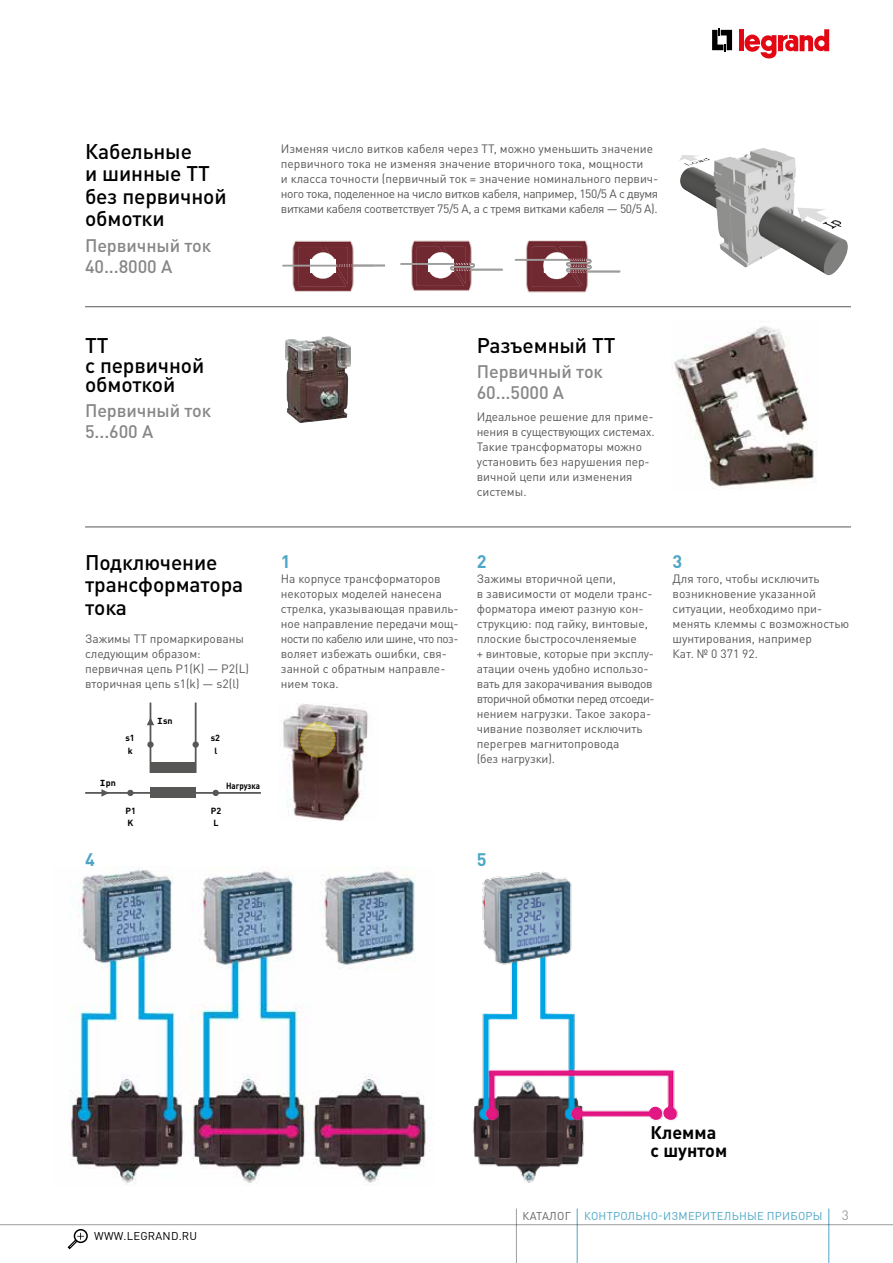
<style>
.page{position:relative;width:893px;height:1263px;background:#fff}
.page>*{position:absolute;margin:0;border:0;box-sizing:border-box;transform-origin:0 0}
.t1{font:500 21px/22.5px "DIN Pro";letter-spacing:-.005em;color:#000}
.t2{font:500 18px/21px "DIN Pro";letter-spacing:-.005em;color:#878787}
.t3{font:700 18px/18px "DIN Pro";color:#000}
.t4{font:700 18px "DIN Pro";color:#4da6c4}
.t5{font:13.5px "DIN Pro";color:#9d9d9c}
.t6{font:12px/15px "DIN Pro";color:#575756}
.t7{font:11.25px "DIN Pro";letter-spacing:.02em;color:#4da6c4}
.t8{font:11.25px "DIN Pro";letter-spacing:.02em;color:#000}
.t9{font:700 8.85px "DIN Pro";color:#000}
.t10{font:700 8.85px "DIN Pro";color:#000;scale:.9 1}
.s1{font-family:"Courier";font-size:10.65px}
.s2{color:#646363}
</style>
<div class="page">
<svg style="left:712px;top:28px;width:20px;height:24px"></svg>
<hr style="left:739px;top:29px;width:4px;height:22px;background:#e30613">
<svg style="left:744px;top:29px;width:85px;height:30px"></svg>
<img style="left:679px;top:148px;width:169px;height:128px">
<img style="left:292px;top:240px;width:62px;height:52px">
<svg style="left:282px;top:247px;width:103px;height:39px"></svg>
<img style="left:526px;top:240px;width:62px;height:53px">
<svg style="left:514px;top:247px;width:106px;height:40px"></svg>
<img style="left:411px;top:240px;width:61px;height:51px">
<svg style="left:400px;top:247px;width:103px;height:39px"></svg>
<img style="left:674px;top:326px;width:142px;height:163px">
<hr style="left:85px;top:306px;width:766px;height:1px;background:#575756">
<hr style="left:85px;top:526px;width:766px;height:1px;background:#575756">
<hr style="left:85px;top:792px;width:176px;height:2px;background:#575756">
<div style="left:150px;top:788px;width:46px;height:10px;background:#575756"></div>
<div style="left:150px;top:763px;width:46px;height:10px;background:#575756"></div>
<div style="left:127px;top:790px;width:7px;height:6px;background:#575756;border-radius:50%"></div>
<svg style="left:213px;top:790px;width:6px;height:6px"></svg>
<hr style="left:150px;top:702px;width:1px;height:71px;background:#575756">
<hr style="left:195px;top:702px;width:2px;height:71px;background:#575756">
<div style="left:193px;top:741px;width:6px;height:7px;background:#575756;border-radius:50%"></div>
<svg style="left:147px;top:741px;width:7px;height:7px"></svg>
<svg style="left:101px;top:789px;width:8px;height:8px"></svg>
<svg style="left:147px;top:717px;width:7px;height:8px"></svg>
<img style="left:283px;top:704px;width:85px;height:117px">
<svg style="left:301px;top:722px;width:34px;height:35px"></svg>
<div style="left:300px;top:722px;width:36px;height:35px;border:1px solid #f0da00;border-radius:50%"></div>
<img style="left:69px;top:866px;width:364px;height:318px">
<img style="left:473px;top:871px;width:205px;height:312px">
<img style="left:285px;top:336px;width:43px;height:34px">
<div style="left:649px;top:1107px;width:13px;height:12px;background:#e21783;border-radius:50%"></div>
<div style="left:663px;top:1107px;width:13px;height:12px;background:#e21783;border-radius:50%"></div>
<hr style="left:828px;top:1208px;width:1px;height:55px;background:#4da6c4">
<hr style="left:577px;top:1208px;width:1px;height:55px;background:#4da6c4">
<hr style="left:516px;top:1208px;width:1px;height:55px;background:#9d9d9c">
<hr style="left:0;top:1224px;width:893px;height:1px;background:#9d9d9c">
<div style="left:74px;top:1229px;width:14px;height:14px;border:2px solid #000;border-radius:50%"></div>
<svg style="left:67px;top:1233px;width:17px;height:17px"></svg>
<h1 class="t1" style="left:85px;top:138px;width:143px">Кабельные<br>и шинные ТТ без первичной обмотки</h1>
<h2 class="t2" style="left:85px;top:233px;width:128px">Первичный ток<br>40...8000 A</h2>
<p class="t6" style="left:281px;top:140px;width:379px">Изменяя число витков кабеля через ТТ, можно уменьшить значение первичного тока не изменяя значение вторичного тока, мощности<br>и класса точности (первичный ток = значение номинального первич&shy;ного тока, поделенное на число витков кабеля, например, 150/5 A с двумя витками кабеля соответствует 75/5 A, а с тремя витками кабеля — 50/5 A).</p>
<h1 class="t1" style="left:85px;top:333px;width:121px;line-height:19.5px">ТТ<br>с первичной обмоткой</h1>
<h2 class="t2" style="left:85px;top:398px;width:128px">Первичный ток<br>5...600 A</h2>
<h1 class="t1" style="left:477px;top:332px;width:140px">Разъемный ТТ</h1>
<h2 class="t2" style="left:477px;top:359px;width:128px">Первичный ток<br>60...5000 A</h2>
<p class="t6" style="left:477px;top:408px;width:179px">Идеальное решение для приме&shy;нения в существующих системах.<br>Такие трансформаторы можно установить без нарушения пер&shy;вичной цепи или изменения системы.</p>
<h1 class="t1" style="left:85px;top:549px;width:160px">Подключение трансформатора тока</h1>
<p class="t6" style="left:85px;top:630px;width:166px">Зажимы ТТ промаркированы следующим образом: первичная цепь P1(K) — P2(L) вторичная цепь s1(k) — s2(l)</p>
<p class="t9" style="left:157px;top:714px;width:17px"><span class="s1">I</span>sn</p>
<p class="t9" style="left:125px;top:731px;width:11px">s1</p>
<p class="t9" style="left:211px;top:731px;width:11px">s2</p>
<p class="t9" style="left:128px;top:743px;width:6px">k</p>
<p class="t9" style="left:214px;top:743px;width:4px">l</p>
<p class="t9" style="left:99px;top:775px;width:18px"><span class="s1">I</span>pn</p>
<p class="t10" style="left:226px;top:778px;width:39px">Нагрузка</p>
<p class="t9" style="left:211px;top:803px;width:12px">P2</p>
<p class="t9" style="left:127px;top:816px;width:7px">K</p>
<p class="t9" style="left:214px;top:816px;width:7px">L</p>
<p class="t9" style="left:125px;top:803px;width:12px">P1</p>
<h2 class="t4" style="left:281px;top:546px;width:11px">1</h2>
<p class="t6" style="left:281px;top:570px;width:179px">На корпусе трансформаторов некоторых моделей нанесена стрелка, указывающая правиль&shy;ное направление передачи мощ&shy;ности по кабелю или шине, что поз&shy;воляет избежать ошибки, свя&shy;занной с обратным направле&shy;нием тока.</p>
<h2 class="t4" style="left:477px;top:546px;width:11px">2</h2>
<p class="t6" style="left:477px;top:570px;width:179px">Зажимы вторичной цепи,<br>в зависимости от модели транс&shy;форматора имеют разную кон&shy;струкцию: под гайку, винтовые, плоские быстросочленяемые<br>+ винтовые, которые при эксплу&shy;атации очень удобно использо&shy;вать для закорачивания выводов вторичной обмотки перед отсоеди&shy;нением нагрузки. Такое закора&shy;чивание позволяет исключить перегрев магнитопровода<br>(без нагрузки).</p>
<h2 class="t4" style="left:85px;top:844px;width:11px">4</h2>
<h2 class="t4" style="left:477px;top:844px;width:11px">5</h2>
<h2 class="t4" style="left:673px;top:546px;width:11px">3</h2>
<p class="t6" style="left:673px;top:570px;width:178px">Для того, чтобы исключить возникновение указанной ситуации, необходимо при&shy;менять клеммы с возможностью шунтирования, например<br>Кат. № 0 371 92.</p>
<p class="t8" style="left:94px;top:1227px;width:104px">WWW.LEGRAND.RU</p>
<h2 class="t3" style="left:651px;top:1121px;width:78px">Клемма с шунтом</h2>
<p class="t7" style="left:522px;top:1207px;width:302px"><span class="s2">КАТАЛОГ</span> КОНТРОЛЬНО-ИЗМЕРИТЕЛЬНЫЕ ПРИБОРЫ</p>
<p class="t5" style="left:842px;top:1205px;width:9px">3</p>
</div>
